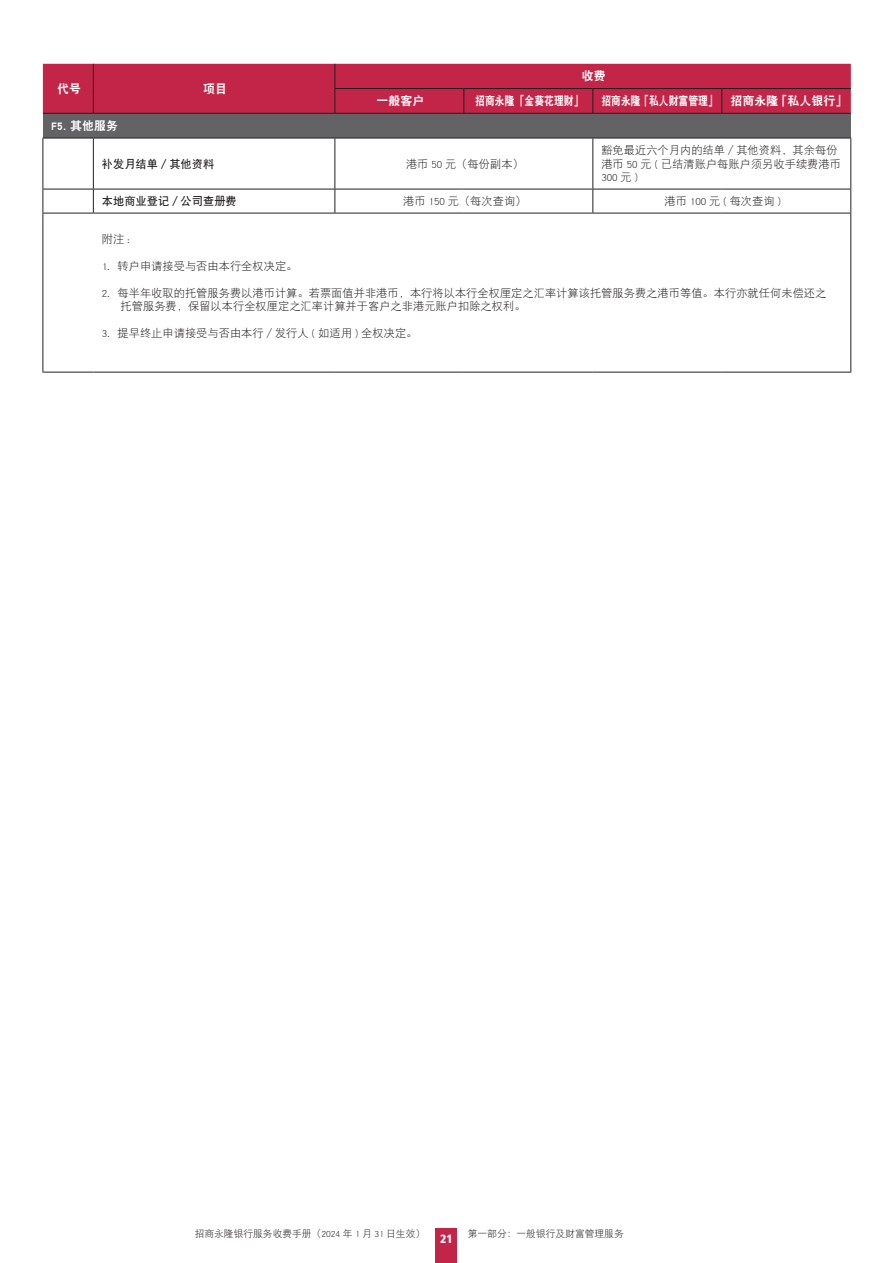
<style>
.page{position:relative;width:893px;height:1263px;background:#fff}
.page>*{position:absolute;margin:0;border:0;box-sizing:border-box;transform-origin:0 0}
.t1{font:12px "DFP Hei W9";color:#fff;scale:.82 1}
.t2{font:12px "DFP Hei W9";color:#fff}
.t3{font:900 condensed 12px "Frutiger LT";color:#fff}
.t4{font:11.25px/13.5px "DFP Hei W3";color:#231f20}
.t5{font:11.25px "DFP Hei W7";color:#231f20}
.t6{font:9.75px "DFP Hei W3";color:#231f20}
</style>
<div class="page">
<div style="left:436px;top:1229px;width:21px;height:34px;background:#c22548"></div>
<div style="left:43px;top:113px;width:808px;height:25px;background:#636366"></div>
<div style="left:43px;top:64px;width:808px;height:49px;background:#c22548"></div>
<hr style="left:43px;top:113px;width:50px;height:1px;background:#231f20">
<hr style="left:93px;top:113px;width:242px;height:1px;background:#231f20">
<hr style="left:335px;top:113px;width:129px;height:1px;background:#231f20">
<hr style="left:464px;top:113px;width:129px;height:1px;background:#231f20">
<hr style="left:593px;top:113px;width:129px;height:1px;background:#231f20">
<hr style="left:722px;top:113px;width:129px;height:1px;background:#231f20">
<hr style="left:43px;top:138px;width:50px;height:1px;background:#231f20">
<hr style="left:93px;top:138px;width:242px;height:1px;background:#231f20">
<hr style="left:93px;top:138px;width:1px;height:51px;background:#231f20">
<hr style="left:335px;top:138px;width:129px;height:1px;background:#231f20">
<hr style="left:334px;top:138px;width:1px;height:51px;background:#231f20">
<hr style="left:464px;top:138px;width:129px;height:1px;background:#231f20">
<hr style="left:593px;top:138px;width:129px;height:1px;background:#231f20">
<hr style="left:592px;top:138px;width:1px;height:51px;background:#231f20">
<hr style="left:722px;top:138px;width:129px;height:1px;background:#231f20">
<hr style="left:43px;top:189px;width:50px;height:1px;background:#231f20">
<hr style="left:93px;top:189px;width:242px;height:1px;background:#231f20">
<svg style="left:93px;top:189px;width:1px;height:24px"></svg>
<hr style="left:335px;top:189px;width:129px;height:1px;background:#231f20">
<svg style="left:334px;top:189px;width:1px;height:24px"></svg>
<hr style="left:464px;top:189px;width:129px;height:1px;background:#231f20">
<hr style="left:593px;top:189px;width:129px;height:1px;background:#231f20">
<svg style="left:592px;top:189px;width:1px;height:24px"></svg>
<hr style="left:722px;top:189px;width:129px;height:1px;background:#231f20">
<hr style="left:43px;top:213px;width:50px;height:1px;background:#231f20">
<hr style="left:93px;top:213px;width:242px;height:1px;background:#231f20">
<hr style="left:335px;top:213px;width:129px;height:1px;background:#231f20">
<hr style="left:464px;top:213px;width:129px;height:1px;background:#231f20">
<hr style="left:593px;top:213px;width:129px;height:1px;background:#231f20">
<hr style="left:722px;top:213px;width:129px;height:1px;background:#231f20">
<hr style="left:43px;top:372px;width:50px;height:1px;background:#231f20">
<hr style="left:93px;top:372px;width:242px;height:1px;background:#231f20">
<hr style="left:335px;top:372px;width:129px;height:1px;background:#231f20">
<hr style="left:464px;top:372px;width:129px;height:1px;background:#231f20">
<hr style="left:593px;top:372px;width:129px;height:1px;background:#231f20">
<hr style="left:722px;top:372px;width:129px;height:1px;background:#231f20">
<hr style="left:43px;top:138px;width:1px;height:51px;background:#231f20">
<hr style="left:850px;top:138px;width:1px;height:51px;background:#231f20">
<svg style="left:43px;top:189px;width:1px;height:24px"></svg>
<svg style="left:850px;top:189px;width:1px;height:24px"></svg>
<hr style="left:43px;top:213px;width:1px;height:159px;background:#231f20">
<hr style="left:850px;top:213px;width:1px;height:159px;background:#231f20">
<p class="t2" style="left:57px;top:83px;width:25px">代号</p>
<p class="t2" style="left:203px;top:83px;width:25px">项目</p>
<p class="t2" style="left:582px;top:70px;width:25px">收费</p>
<p class="t2" style="left:376px;top:95px;width:49px">一般客户</p>
<p class="t1" style="left:475px;top:95px;width:134px">招商永隆「金葵花理财」</p>
<p class="t1" style="left:601px;top:95px;width:302px">招商永隆「私人财富管理」 招商永隆「私人银行」</p>
<p class="t2" style="left:51px;top:120px;width:68px">F5. 其他服务</p>
<p class="t5" style="left:102px;top:158px;width:114px">补发月结单／其他资料</p>
<p class="t4" style="left:406px;top:157px;width:119px">港币 50 元（每份副本）</p>
<p class="t4" style="left:601px;top:143px;width:241px">豁免最近六个月内的结单／其他资料，其余每份港币 50 元 ( 已结清账户每账户须另收手续费港币<br>300 元 )</p>
<p class="t5" style="left:102px;top:195px;width:136px">本地商业登记／公司查册费</p>
<p class="t4" style="left:403px;top:194px;width:125px">港币 150 元（每次查询）</p>
<p class="t4" style="left:665px;top:194px;width:118px">港币 100 元 ( 每次查询 )</p>
<p class="t4" style="left:102px;top:232px;width:30px">附注 :</p>
<p class="t4" style="left:102px;top:259px;width:197px">1. 转户申请接受与否由本行全权决定。</p>
<p class="t4" style="left:121px;top:286px;width:707px;text-indent:-19px">2. 每半年收取的托管服务费以港币计算。若票面值并非港币，本行将以本行全权厘定之汇率计算该托管服务费之港币等值。本行亦就任何未偿还之托管服务费，保留以本行全权厘定之汇率计算并于客户之非港元账户扣除之权利。</p>
<p class="t4" style="left:102px;top:326px;width:317px">3. 提早终止申请接受与否由本行／发行人 ( 如适用 ) 全权决定。</p>
<p class="t6" style="left:195px;top:1229px;width:232px">招商永隆银行服务收费手册（2024 年 1 月 31 日生效）</p>
<p class="t6" style="left:468px;top:1229px;width:157px">第一部分：一般银行及财富管理服务</p>
<p class="t3" style="left:440px;top:1232px;width:14px">21</p>
</div>
